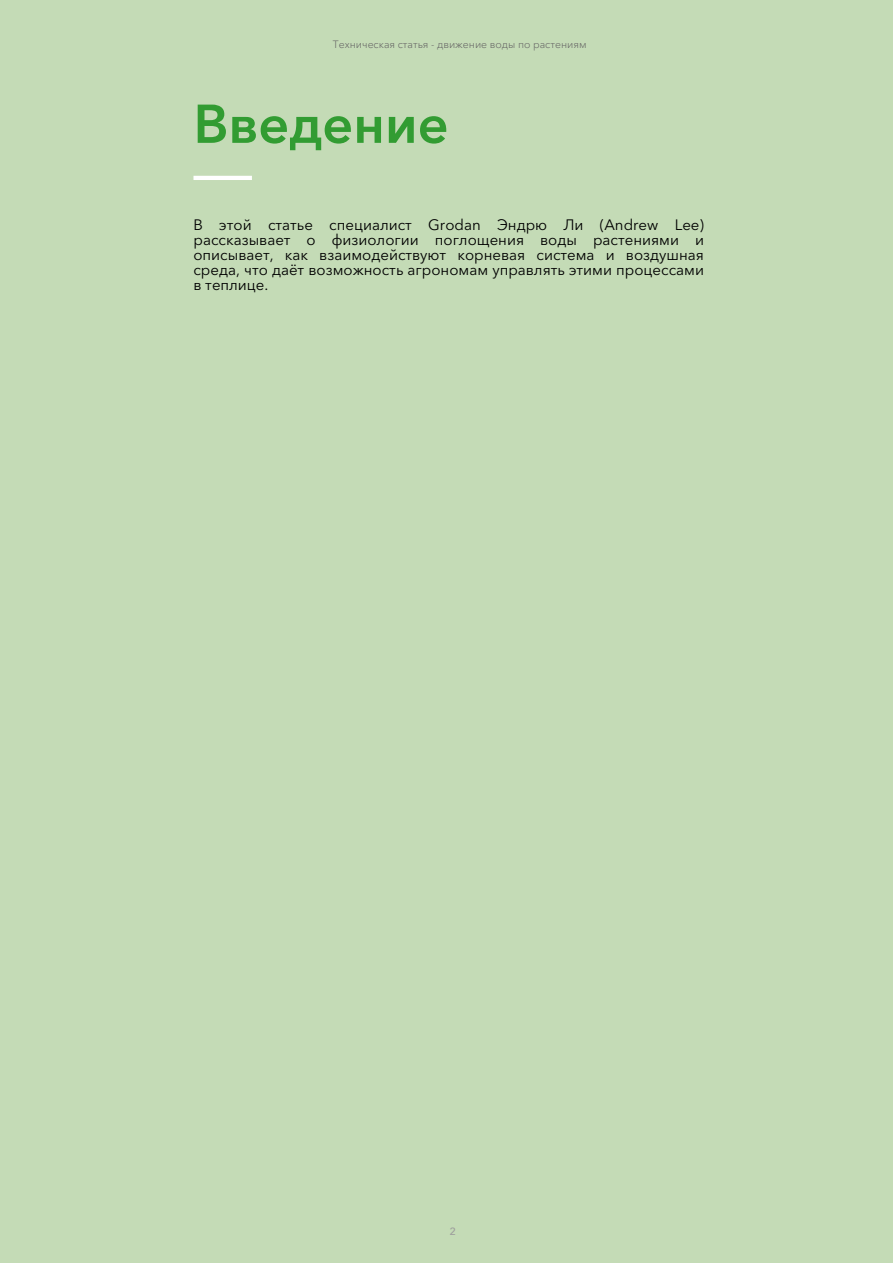
<style>
.page{position:relative;width:893px;height:1263px;background:#c4dbb6}
.page>*{position:absolute;margin:0;border:0;box-sizing:border-box;transform-origin:0 0}
.t1{font:600 54px "Avenir Next Cyr";color:#329c32}
.t2{font:15px/15px "Avenir Next Cyr";color:#000;text-align:justify}
.t3{font:300 10.5px "Avenir Next Cyr";color:#646363}
.t4{font:500 10.5px "Avenir";color:#9d9d9c}
</style>
<div class="page">
<hr style="left:193px;top:176px;width:59px;height:4px;background:#fff">
<p class="t3" style="left:333px;top:39px;width:255px">Техническая статья - движение воды по растениям</p>
<h1 class="t1" style="left:193px;top:91px;width:257px">Введение</h1>
<p class="t2" style="left:193px;top:218px;width:512px">В этой статье специалист Grodan Эндрю Ли (Andrew Lee) рассказывает о физиологии поглощения воды растениями и описывает, как взаимодействуют корневая система и воздушная среда, что даёт возможность агрономам управлять этими процессами в теплице.</p>
<p class="t4" style="left:444px;top:1222px;width:14px">22</p>
</div>
